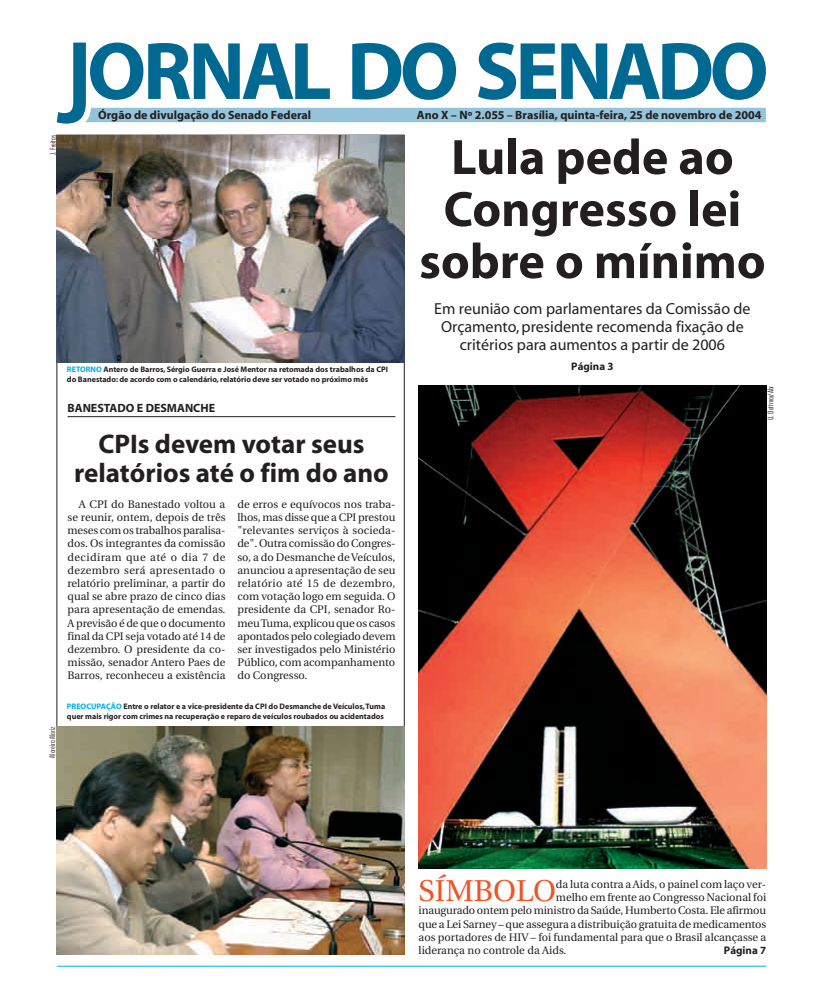
<style>
.page{position:relative;width:823px;height:1007px;background:#fff}
.page>*{position:absolute;margin:0;border:0;box-sizing:border-box;transform-origin:0 0}
.t1{font:700 50px/52px "Myriad";color:#231f20;text-align:center}
.t2{font:30.1px "Utopia";color:#f15325}
.t3{font:700 27px/29px "Myriad";color:#231f20;text-align:center}
.t4{font:16px/18px "Myriad";color:#231f20;text-align:center}
.t5{font:700 12px "Myriad";color:#231f20}
.t6{font:11px/13.2px "Utopia";color:#231f20;text-align:justify}
.t7{font:700 11px "Myriad";color:#231f20}
.t8{font:700 8px/9.6px "Myriad";color:#231f20}
.t9{font:300 condensed 8px "Futura BT";color:#231f20}
.s1{color:#00aeef}
</style>
<div class="page">
<svg style="left:57px;top:43px;width:708px;height:80px"></svg>
<hr style="left:57px;top:965px;width:708px;height:1px;background:#00aeef">
<img style="left:418px;top:386px;width:347px;height:482px">
<img style="left:57px;top:135px;width:347px;height:228px">
<img style="left:57px;top:726px;width:347px;height:228px">
<hr style="left:68px;top:416px;width:327px;height:1px;background:#231f20">
<p class="t9" style="left:48px;top:155px;width:21px;rotate:-90deg">J. Freitas</p>
<p class="t9" style="left:48px;top:757px;width:32px;rotate:-90deg">Moreira Mariz</p>
<p class="t5" style="left:98px;top:108px;width:214px">Órgão de divulgação do Senado Federal</p>
<p class="t5" style="left:416px;top:108px;width:346px">Ano X – Nº 2.055 – Brasília, quinta-feira, 25 de novembro de 2004</p>
<h1 class="t1" style="left:419px;top:133px;width:348px">Lula pede ao<br>Congresso lei sobre o mínimo</h1>
<h3 class="t4" style="left:434px;top:300px;width:317px">Em reunião com parlamentares da Comissão de<br>Orçamento, presidente recomenda fixação de critérios para aumentos a partir de 2006</h3>
<p class="t8" style="left:67px;top:365px;width:322px"><span class="s1">RETORNO</span> Antero de Barros, Sérgio Guerra e José Mentor na retomada dos trabalhos da CPI do Banestado: de acordo com o calendário, relatório deve ser votado no próximo mês</p>
<p class="t5" style="left:68px;top:402px;width:149px">BANESTADO E DESMANCHE</p>
<h3 class="t3" style="left:74px;top:430px;width:316px">CPIs devem votar seus relatórios até o fim do ano</h3>
<p class="t6" style="left:68px;top:497px;width:159px;text-indent:11px">A CPI do Banestado voltou a se reunir, ontem, depois de três meses com os trabalhos paralisa&shy;dos. Os integrantes da comissão decidiram que até o dia 7 de dezembro será apresentado o relatório preliminar, a partir do qual se abre prazo de cinco dias para apresentação de emendas.<br>A previsão é de que o documento final da CPI seja votado até 14 de dezembro. O presidente da co&shy;missão, senador Antero Paes de Barros, reconheceu a existência</p>
<p class="t6" style="left:237px;top:497px;width:159px">de erros e equívocos nos traba&shy;lhos, mas disse que a CPI prestou "relevantes serviços à socieda&shy;de". Outra comissão do Congres&shy;so, a do Desmanche de Veículos, anunciou a apresentação de seu relatório até 15 de dezembro, com votação logo em seguida. O presidente da CPI, senador Ro&shy;meu Tuma, explicou que os casos apontados pelo colegiado devem ser investigados pelo Ministério Público, com acompanhamento do Congresso.</p>
<p class="t8" style="left:67px;top:701px;width:320px"><span class="s1">PREOCUPAÇÃO</span> Entre o relator e a vice-presidente da CPI do Desmanche de Veículos, Tuma quer mais rigor com crimes na recuperação e reparo de veículos roubados ou acidentados</p>
<p class="t7" style="left:571px;top:360px;width:44px">Página 3</p>
<p class="t9" style="left:765px;top:420px;width:36px;rotate:-90deg">U. Dettmar/Abr</p>
<h2 class="t2" style="left:418px;top:874px;width:139px">SÍMBOLO</h2>
<p class="t6" style="left:555px;top:877px;width:212px">da luta contra a Aids, o painel com laço ver-</p>
<p class="t6" style="left:555px;top:890px;width:212px">melho em frente ao Congresso Nacional foi</p>
<p class="t6" style="left:418px;top:904px;width:349px">inaugurado ontem pelo ministro da Saúde, Humberto Costa. Ele afirmou</p>
<p class="t6" style="left:418px;top:917px;width:349px">que a Lei Sarney – que assegura a distribuição gratuita de medicamentos</p>
<p class="t6" style="left:418px;top:930px;width:349px">aos portadores de HIV – foi fundamental para que o Brasil alcançasse a</p>
<p class="t6" style="left:418px;top:943px;width:149px">liderança no controle da Aids.</p>
<p class="t7" style="left:723px;top:944px;width:44px">Página 7</p>
</div>
